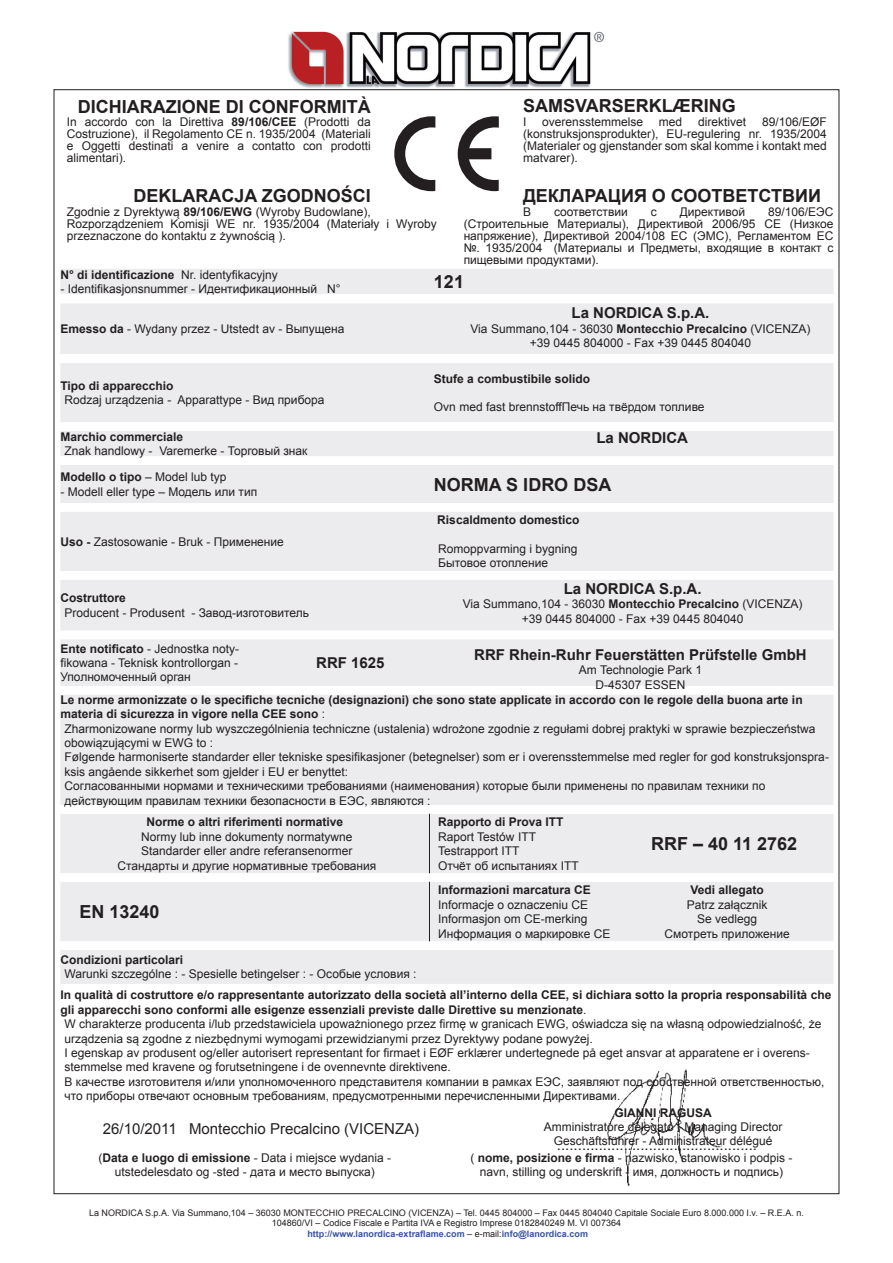
<style>
.page{position:relative;width:893px;height:1263px;background:#fff}
.page>*{position:absolute;margin:0;border:0;box-sizing:border-box;transform-origin:0 0}
.t1{font:700 18px "Arial";color:#231f20}
.t2{font:15px "Arial";color:#231f20}
.t3{font:700 15px "Arial";color:#231f20}
.t4{font:12px/14.4px "Arial";color:#231f20;text-align:center}
.t5{font:700 12px "Arial";color:#231f20}
.t6{font:9px/10.8px "Arial";color:#231f20;text-align:center}
.s1{font-weight:700}
.s2{font-weight:400}
.s3{font-weight:700;color:#3853a3}
</style>
<div class="page">
<img style="left:607px;top:1069px;width:115px;height:117px">
<div style="left:60px;top:269px;width:773px;height:715px;background:#ececee"></div>
<svg style="left:60px;top:294px;width:773px;height:656px;background:#eeeef0"></svg>
<svg style="left:60px;top:354px;width:773px;height:9px"></svg>
<hr style="left:429px;top:814px;width:1px;height:59px;background:#231f20">
<hr style="left:429px;top:882px;width:1px;height:59px;background:#231f20">
<img style="left:288px;top:31px;width:317px;height:57px">
<h1 class="t1" style="left:78px;top:94px;width:294px">DICHIARAZIONE DI CONFORMITÀ</h1>
<h1 class="t1" style="left:523px;top:93px;width:214px">SAMSVARSERKLÆRING</h1>
<p class="t4" style="left:523px;top:116px;width:305px;line-height:12px;text-align:justify;text-indent:239px">89/106/EØF (konstruksjonsprodukter), EU-regulering nr. 1935/2004 (Materialer og gjenstander som skal komme i kontakt med matvarer).</p>
<p class="t4" style="left:67px;top:116px;width:305px;line-height:12px;text-align:justify">In accordo con la Direttiva <span class="s1">89/106/CEE</span> (Prodotti da Costruzione), il Regolamento CE n. 1935/2004 (Materiali e Oggetti destinati a venire a contatto con prodotti alimentari).</p>
<p class="t4" style="left:523px;top:115px;width:5px">I</p>
<p class="t4" style="left:542px;top:115px;width:102px">overensstemmelse</p>
<p class="t4" style="left:659px;top:115px;width:25px">med</p>
<p class="t4" style="left:698px;top:115px;width:50px">direktivet</p>
<h1 class="t1" style="left:133px;top:183px;width:239px">DEKLARACJA ZGODNOŚCI</h1>
<p class="t4" style="left:67px;top:206px;width:371px;line-height:12px;text-align:left">Zgodnie z Dyrektywą <span class="s1">89/106/EWG</span> (Wyroby Budowlane),<br>Rozporządzeniem Komisji WE nr. 1935/2004 (Materiały i Wyroby przeznaczone do kontaktu z żywnością ).</p>
<h1 class="t1" style="left:523px;top:183px;width:299px">ДЕКЛАРАЦИЯ О СООТВЕТСТВИИ</h1>
<p class="t4" style="left:523px;top:205px;width:10px">В</p>
<p class="t4" style="left:554px;top:205px;width:75px">соответствии</p>
<p class="t4" style="left:651px;top:205px;width:7px">с</p>
<p class="t4" style="left:680px;top:205px;width:67px">Директивой</p>
<p class="t4" style="left:464px;top:206px;width:371px;line-height:12px;text-align:justify;text-indent:304px">89/106/ЕЭС (Строительные Материалы), Директивой 2006/95 CE (Низкое напряжение), Директивой 2004/108 ЕС (ЭMC), Регламентом ЕС №. 1935/2004 (Материалы и Предметы, входящие в контакт с пищевыми продуктами).</p>
<p class="t5" style="left:60px;top:266px;width:219px">N° di identificazione <span class="s2">Nr. identyfikacyjny</span></p>
<p class="t4" style="left:60px;top:282px;width:282px">- Identifikasjonsnummer - Идентификационный N°</p>
<p class="t4" style="left:60px;top:322px;width:286px"><span class="s1">Emesso da</span> - Wydany przez - Utstedt av - Выпущена</p>
<p class="t5" style="left:60px;top:377px;width:115px">Tipo di apparecchio</p>
<p class="t4" style="left:65px;top:393px;width:261px">Rodzaj urządzenia - Apparattype - Вид прибора</p>
<p class="t5" style="left:60px;top:429px;width:124px">Marchio commerciale</p>
<p class="t4" style="left:60px;top:438px;width:249px;line-height:26px;text-align:left;text-indent:4px">Znak handlowy - Varemerke - Торговый знак<br><span class="s1">Modello o tipo</span> – Model lub typ</p>
<p class="t4" style="left:60px;top:484px;width:198px">- Modell eller type – Модель или тип</p>
<p class="t4" style="left:60px;top:534px;width:225px"><span class="s1">Uso -</span> Zastosowanie - Bruk - Применение</p>
<h1 class="t1" style="left:434px;top:270px;width:32px">121</h1>
<p class="t3" style="left:572px;top:303px;width:139px">La NORDICA S.p.A.</p>
<p class="t4" style="left:470px;top:321px;width:341px">Via Summano,104 - 36030 <span class="s1">Montecchio Precalcino</span> (VICENZA) +39 0445 804000 - Fax +39 0445 804040</p>
<p class="t5" style="left:434px;top:370px;width:158px">Stufe a combustibile solido</p>
<p class="t4" style="left:434px;top:400px;width:272px">Ovn med fast brennstoffПечь на твёрдом топливе</p>
<p class="t3" style="left:596px;top:428px;width:93px">La NORDICA</p>
<h1 class="t1" style="left:434px;top:472px;width:179px">NORMA S IDRO DSA</h1>
<p class="t5" style="left:437px;top:512px;width:144px">Riscaldmento domestico</p>
<p class="t4" style="left:438px;top:542px;width:141px;text-align:left">Romoppvarming i bygning<br>Бытовое отопление</p>
<p class="t3" style="left:564px;top:579px;width:139px">La NORDICA S.p.A.</p>
<p class="t4" style="left:463px;top:597px;width:341px">Via Summano,104 - 36030 <span class="s1">Montecchio Precalcino</span> (VICENZA) +39 0445 804000 - Fax +39 0445 804040</p>
<p class="t5" style="left:60px;top:590px;width:67px">Costruttore</p>
<p class="t4" style="left:65px;top:605px;width:246px">Producent - Produsent - Завод-изготовитель</p>
<p class="t4" style="left:60px;top:641px;width:180px;text-align:justify"><span class="s1">Ente notificato</span> - Jednostka noty&shy;fikowana - Teknisk kontrollorgan - Уполномоченный орган</p>
<p class="t3" style="left:474px;top:645px;width:334px">RRF Rhein-Ruhr Feuerstätten Prüfstelle GmbH</p>
<p class="t4" style="left:579px;top:663px;width:125px">Am Technologie Park 1<br>D-45307 ESSEN</p>
<p class="t3" style="left:316px;top:653px;width:70px">RRF 1625</p>
<p class="t5" style="left:60px;top:691px;width:744px">Le norme armonizzate o le specifiche tecniche (designazioni) che sono state applicate in accordo con le regole della buona arte in</p>
<p class="t5" style="left:60px;top:706px;width:266px">materia di sicurezza in vigore nella CEE sono <span class="s2">:</span></p>
<p class="t4" style="left:65px;top:721px;width:752px">Zharmonizowane normy lub wyszczególnienia techniczne (ustalenia) wdrożone zgodnie z regułami dobrej praktyki w sprawie bezpieczeństwa</p>
<p class="t4" style="left:65px;top:736px;width:150px">obowiązującymi w EWG to :</p>
<p class="t4" style="left:65px;top:750px;width:766px">Følgende harmoniserte standarder eller tekniske spesifikasjoner (betegnelser) som er i overensstemmelse med regler for god konstruksjonspra-</p>
<p class="t4" style="left:65px;top:764px;width:285px">ksis angående sikkerhet som gjelder i EU er benyttet:</p>
<p class="t4" style="left:65px;top:779px;width:702px">Согласованными нормами и техническими требованиями (наименования) которые были применены по правилам техники по</p>
<p class="t4" style="left:65px;top:793px;width:367px">действующим правилам техники безопасности в ЕЭС, являются :</p>
<p class="t5" style="left:146px;top:814px;width:198px">Norme o altri riferimenti normative</p>
<p class="t4" style="left:117px;top:829px;width:261px">Normy lub inne dokumenty normatywne<br>Standarder eller andre referansenormer<br>Стандарты и другие нормативные требования</p>
<p class="t5" style="left:438px;top:814px;width:127px">Rapporto di Prova ITT</p>
<p class="t4" style="left:438px;top:829px;width:142px;text-align:left">Raport Testów ITT<br>Testrapport ITT<br>Отчёт об испытаниях ITT</p>
<h1 class="t1" style="left:651px;top:832px;width:148px">RRF – 40 11 2762</h1>
<h1 class="t1" style="left:79px;top:900px;width:82px">EN 13240</h1>
<p class="t5" style="left:438px;top:882px;width:154px">Informazioni marcatura CE</p>
<p class="t4" style="left:438px;top:897px;width:174px;text-align:left">Informacje o oznaczeniu CE<br>Informasjon om CE-merking<br>Информация о маркировке CE</p>
<p class="t5" style="left:690px;top:882px;width:75px">Vedi allegato</p>
<p class="t4" style="left:665px;top:897px;width:127px">Patrz załącznik<br>Se vedlegg<br>Смотреть приложение</p>
<p class="t5" style="left:60px;top:952px;width:124px">Condizioni particolari</p>
<p class="t4" style="left:65px;top:967px;width:353px">Warunki szczególne : - Spesielle betingelser : - Особые условия :</p>
<p class="t5" style="left:60px;top:987px;width:772px">In qualità di costruttore e/o rappresentante autorizzato della società all’interno della CEE, si dichiara sotto la propria responsabilità che</p>
<p class="t5" style="left:60px;top:1002px;width:528px">gli apparecchi sono conformi alle esigenze essenziali previste dalle Direttive su menzionate<span class="s2">.</span></p>
<p class="t4" style="left:65px;top:1017px;width:758px">W charakterze producenta i/lub przedstawiciela upoważnionego przez firmę w granicach EWG, oświadcza się na własną odpowiedzialność, że</p>
<p class="t4" style="left:65px;top:1031px;width:530px">urządzenia są zgodne z niezbędnymi wymogami przewidzianymi przez Dyrektywy podane powyżej.</p>
<p class="t4" style="left:65px;top:1046px;width:747px">I egenskap av produsent og/eller autorisert representant for firmaet i EØF erklærer undertegnede på eget ansvar at apparatene er i overens-</p>
<p class="t4" style="left:65px;top:1060px;width:388px">stemmelse med kravene og forutsetningene i de ovennevnte direktivene.</p>
<p class="t4" style="left:65px;top:1074px;width:761px">B качестве изготовителя и/или уполномоченного представителя компании в рамках ЕЭС, заявляют под собственной ответственностью,</p>
<p class="t4" style="left:65px;top:1089px;width:557px">что приборы отвечают основным требованиям, предусмотренными перечисленными Директивами.</p>
<p class="t2" style="left:103px;top:1119px;width:75px">26/10/2011</p>
<p class="t2" style="left:557px;top:1134px;width:202px">................................................</p>
<p class="t4" style="left:99px;top:1150px;width:294px">(<span class="s1">Data e luogo di emissione</span> - Data i miejsce wydania - utstedelesdato og -sted - дата и место выпуска)</p>
<p class="t4" style="left:470px;top:1150px;width:324px">( <span class="s1">nome, posizione e firma</span> - nazwisko, stanowisko i podpis - navn, stilling og underskrift - имя, должность и подпись)</p>
<p class="t5" style="left:614px;top:1104px;width:99px">GIANNI RAGUSA</p>
<p class="t4" style="left:544px;top:1120px;width:240px">Amministratore delegato - Managing Director<br>Geschäftsführer - Administrateur délégué</p>
<p class="t2" style="left:189px;top:1119px;width:232px">Montecchio Precalcino (VICENZA)</p>
<p class="t6" style="left:89px;top:1207px;width:716px">La NORDICA S.p.A. Via Summano,104 – 36030 MONTECCHIO PRECALCINO (VICENZA) – Tel. 0445 804000 – Fax 0445 804040 Capitale Sociale Euro 8.000.000 I.v. – R.E.A. n.<br>104860/VI – Codice Fiscale e Partita IVA e Registro Imprese 0182840249 M. VI 007364<br><span class="s3">http://www.lanordica-extraflame.com</span> – e-mail:<span class="s3">info@lanordica.com</span></p>
</div>
